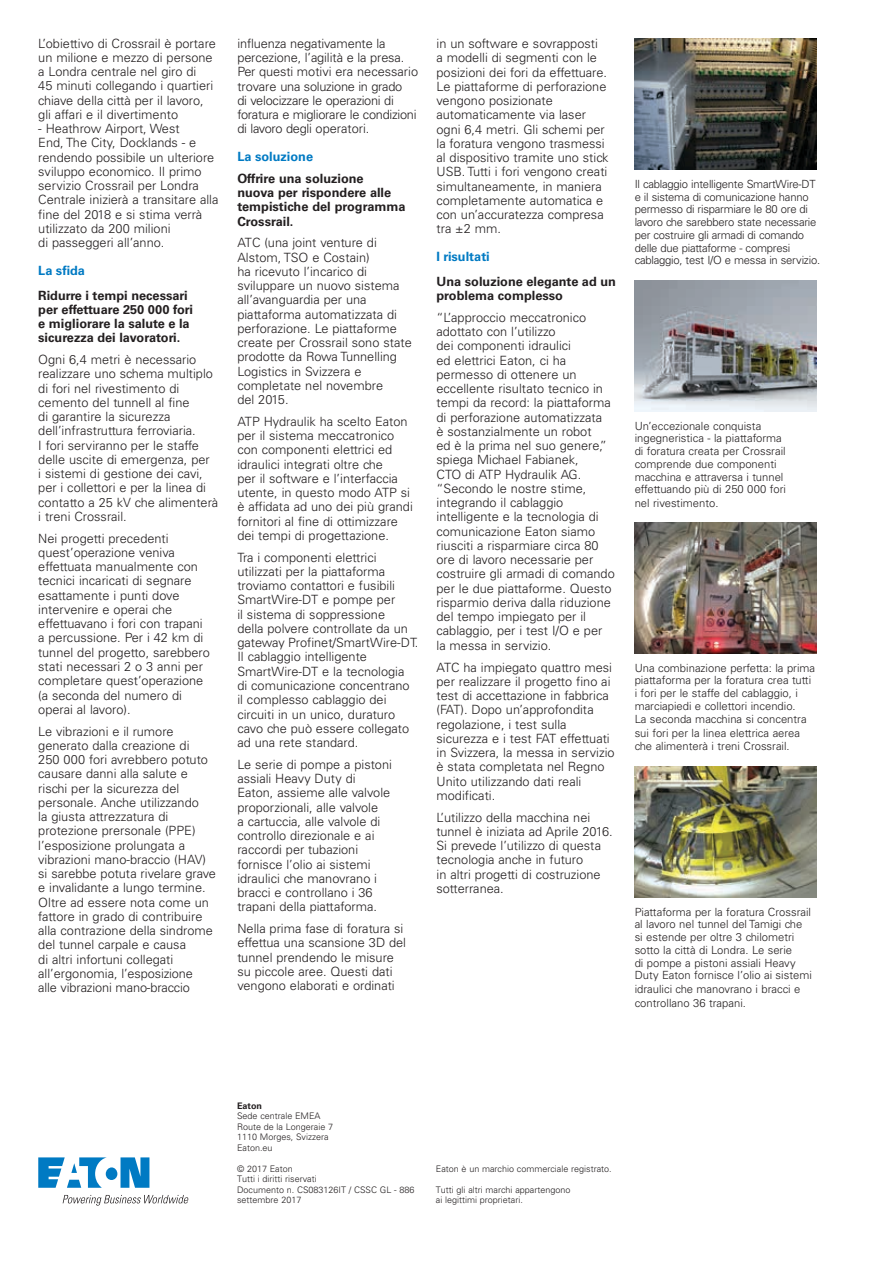
<style>
.page{position:relative;width:893px;height:1263px;background:#fff}
.page>*{position:absolute;margin:0;border:0;box-sizing:border-box;transform-origin:0 0}
.t1{font:300 12.75px/14.2px "Univers LT Std";color:#231f20}
.t2{font:700 12.75px/14.2px "Univers LT Std";color:#231f20}
.t3{font:300 12.75px/14.2px "Univers LT Std";letter-spacing:-.02em;color:#231f20}
.t4{font:700 12.75px "Univers LT Std";color:#007ac3}
.t5{font:300 11.25px/12.8px "Univers LT Std";color:#231f20}
.t6{font:300 11.25px/12.8px "Univers LT Std";letter-spacing:-.02em;color:#231f20}
.t7{font:300 9px/10.5px "Univers LT Std";color:#231f20}
.t8{font:700 9px "Univers LT Std";color:#231f20}
</style>
<div class="page">
<img style="left:635px;top:38px;width:181px;height:132px">
<img style="left:635px;top:280px;width:181px;height:131px">
<img style="left:635px;top:522px;width:181px;height:131px">
<img style="left:635px;top:766px;width:181px;height:131px">
<svg style="left:38px;top:1157px;width:111px;height:31px"></svg>
<svg style="left:63px;top:1195px;width:126px;height:10px"></svg>
<p class="t1" style="left:38px;top:36px;width:179px">L’obiettivo di Crossrail è portare un milione e mezzo di persone a Londra centrale nel giro di<br>45 minuti collegando i quartieri chiave della città per il lavoro, gli affari e il divertimento</p>
<p class="t1" style="left:38px;top:121px;width:182px">- Heathrow Airport, West<br>End, The City, Docklands - e rendendo possibile un ulteriore sviluppo economico. Il primo servizio Crossrail per Londra<br>Centrale inizierà a transitare alla fine del 2018 e si stima verrà utilizzato da 200 milioni<br>di passeggeri all’anno.</p>
<p class="t4" style="left:38px;top:263px;width:48px">La sfida</p>
<p class="t2" style="left:38px;top:288px;width:156px">Ridurre i tempi necessari per effettuare 250 000 fori e migliorare la salute e la sicurezza dei lavoratori.</p>
<p class="t1" style="left:38px;top:352px;width:182px">Ogni 6,4 metri è necessario realizzare uno schema multiplo di fori nel rivestimento di cemento del tunnell al fine<br>di garantire la sicurezza dell’infrastruttura ferroviaria.<br>I fori serviranno per le staffe delle uscite di emergenza, per<br>i sistemi di gestione dei cavi, per i collettori e per la linea di contatto a 25 kV che alimenterà i treni Crossrail.</p>
<p class="t1" style="left:38px;top:531px;width:173px">Nei progetti precedenti quest’operazione veniva effettuata manualmente con tecnici incaricati di segnare esattamente i punti dove intervenire e operai che effettuavano i fori con trapani a percussione. Per i 42 km di tunnel del progetto, sarebbero stati necessari 2 o 3 anni per completare quest’operazione (a seconda del numero di operai al lavoro).</p>
<p class="t1" style="left:38px;top:724px;width:179px">Le vibrazioni e il rumore generato dalla creazione di<br>250 000 fori avrebbero potuto causare danni alla salute e rischi per la sicurezza del personale. Anche utilizzando<br>la giusta attrezzatura di protezione prersonale (PPE) l’esposizione prolungata a vibrazioni mano-braccio (HAV) si sarebbe potuta rivelare grave e invalidante a lungo termine.<br>Oltre ad essere nota come un fattore in grado di contribuire alla contrazione della sindrome del tunnel carpale e causa<br>di altri infortuni collegati all’ergonomia, l’esposizione<br>alle vibrazioni mano-braccio</p>
<p class="t3" style="left:237px;top:36px;width:182px">influenza negativamente la percezione, l’agilità e la presa.<br>Per questi motivi era necessario trovare una soluzione in grado<br>di velocizzare le operazioni di foratura e migliorare le condizioni di lavoro degli operatori.</p>
<p class="t4" style="left:237px;top:149px;width:77px">La soluzione</p>
<p class="t2" style="left:237px;top:171px;width:170px">Offrire una soluzione<br>nuova per rispondere alle tempistiche del programma<br>Crossrail.</p>
<p class="t1" style="left:237px;top:236px;width:176px">ATC (una joint venture di<br>Alstom, TSO e Costain)<br>ha ricevuto l’incarico di sviluppare un nuovo sistema all’avanguardia per una piattaforma automatizzata di perforazione. Le piattaforme create per Crossrail sono state prodotte da Rowa Tunnelling<br>Logistics in Svizzera e completate nel novembre<br>del 2015.</p>
<p class="t1" style="left:237px;top:414px;width:177px">ATP Hydraulik ha scelto Eaton per il sistema meccatronico con componenti elettrici ed idraulici integrati oltre che<br>per il software e l’interfaccia utente, in questo modo ATP si è affidata ad uno dei più grandi fornitori al fine di ottimizzare dei tempi di progettazione.</p>
<p class="t1" style="left:237px;top:550px;width:183px">Tra i componenti elettrici utilizzati per la piattaforma troviamo contattori e fusibili<br>SmartWire-DT e pompe per<br>il sistema di soppressione<br>della polvere controllate da un gateway Profinet/SmartWire-DT.<br>Il cablaggio intelligente<br>SmartWire-DT e la tecnologia<br>di comunicazione concentrano<br>il complesso cablaggio dei circuiti in un unico, duraturo cavo che può essere collegato ad una rete standard.</p>
<p class="t1" style="left:237px;top:757px;width:156px">Le serie di pompe a pistoni assiali Heavy Duty di<br>Eaton, assieme alle valvole proporzionali, alle valvole<br>a cartuccia, alle valvole di controllo direzionale e ai raccordi per tubazioni fornisce l’olio ai sistemi idraulici che manovrano i bracci e controllano i 36 trapani della piattaforma.</p>
<p class="t1" style="left:237px;top:921px;width:170px">Nella prima fase di foratura si effettua una scansione 3D del tunnel prendendo le misure su piccole aree. Questi dati vengono elaborati e ordinati</p>
<p class="t1" style="left:436px;top:36px;width:173px">in un software e sovrapposti<br>a modelli di segmenti con le posizioni dei fori da effettuare.<br>Le piattaforme di perforazione vengono posizionate automaticamente via laser ogni 6,4 metri. Gli schemi per la foratura vengono trasmessi al dispositivo tramite uno stick<br>USB. Tutti i fori vengono creati simultaneamente, in maniera completamente automatica e con un’accuratezza compresa tra ±2 mm.</p>
<p class="t4" style="left:436px;top:249px;width:55px">I risultati</p>
<p class="t2" style="left:436px;top:274px;width:181px">Una soluzione elegante ad un problema complesso</p>
<p class="t1" style="left:436px;top:310px;width:180px">“L’approccio meccatronico adottato con l’utilizzo<br>dei componenti idraulici<br>ed elettrici Eaton, ci ha permesso di ottenere un eccellente risultato tecnico in tempi da record: la piattaforma di perforazione automatizzata<br>è sostanzialmente un robot<br>ed è la prima nel suo genere,” spiega Michael Fabianek,<br>CTO di ATP Hydraulik AG. “Secondo le nostre stime, integrando il cablaggio intelligente e la tecnologia di comunicazione Eaton siamo riusciti a risparmiare circa 80 ore di lavoro necessarie per costruire gli armadi di comando per le due piattaforme. Questo risparmio deriva dalla riduzione del tempo impiegato per il cablaggio, per i test I/O e per<br>la messa in servizio.</p>
<p class="t1" style="left:436px;top:660px;width:180px">ATC ha impiegato quattro mesi per realizzare il progetto fino ai test di accettazione in fabbrica (FAT). Dopo un’approfondita regolazione, i test sulla sicurezza e i test FAT effettuati in Svizzera, la messa in servizio è stata completata nel Regno<br>Unito utilizzando dati reali modificati.</p>
<p class="t1" style="left:436px;top:810px;width:178px">L’utilizzo della macchina nei tunnel è iniziata ad Aprile 2016.<br>Si prevede l’utilizzo di questa tecnologia anche in futuro<br>in altri progetti di costruzione sotterranea.</p>
<p class="t6" style="left:635px;top:177px;width:187px">Il cablaggio intelligente SmartWire-DT e il sistema di comunicazione hanno permesso di risparmiare le 80 ore di lavoro che sarebbero state necessarie per costruire gli armadi di comando delle due piattaforme - compresi cablaggio, test I/O e messa in servizio.</p>
<p class="t5" style="left:635px;top:419px;width:153px">Un’eccezionale conquista ingegneristica - la piattaforma di foratura creata per Crossrail comprende due componenti macchina e attraversa i tunnel effettuando più di 250 000 fori</p>
<p class="t5" style="left:635px;top:497px;width:85px">nel rivestimento.</p>
<p class="t5" style="left:635px;top:661px;width:182px">Una combinazione perfetta: la prima piattaforma per la foratura crea tutti i fori per le staffe del cablaggio, i marciapiedi e collettori incendio.<br>La seconda macchina si concentra</p>
<p class="t5" style="left:635px;top:726px;width:167px;line-height:13.8px">sui fori per la linea elettrica aerea che alimenterà i treni Crossrail.</p>
<p class="t5" style="left:635px;top:905px;width:179px">Piattaforma per la foratura Crossrail al lavoro nel tunnel del Tamigi che si estende per oltre 3 chilometri sotto la città di Londra. Le serie<br>di pompe a pistoni assiali Heavy Duty Eaton fornisce l’olio ai sistemi</p>
<p class="t5" style="left:635px;top:982px;width:167px;line-height:13.8px">idraulici che manovrano i bracci e controllano 36 trapani.</p>
<p class="t8" style="left:237px;top:1100px;width:27px">Eaton</p>
<p class="t7" style="left:237px;top:1111px;width:98px">Sede centrale EMEA<br>Route de la Longeraie 7<br>1110 Morges, Svizzera<br>Eaton.eu</p>
<p class="t7" style="left:237px;top:1163px;width:179px">© 2017 Eaton<br>Tutti i diritti riservati<br>Documento n. CS083126IT / CSSC GL - 886 settembre 2017</p>
<p class="t7" style="left:436px;top:1163px;width:177px">Eaton è un marchio commerciale registrato.</p>
<p class="t7" style="left:436px;top:1184px;width:136px">Tutti gli altri marchi appartengono ai legittimi proprietari.</p>
</div>
